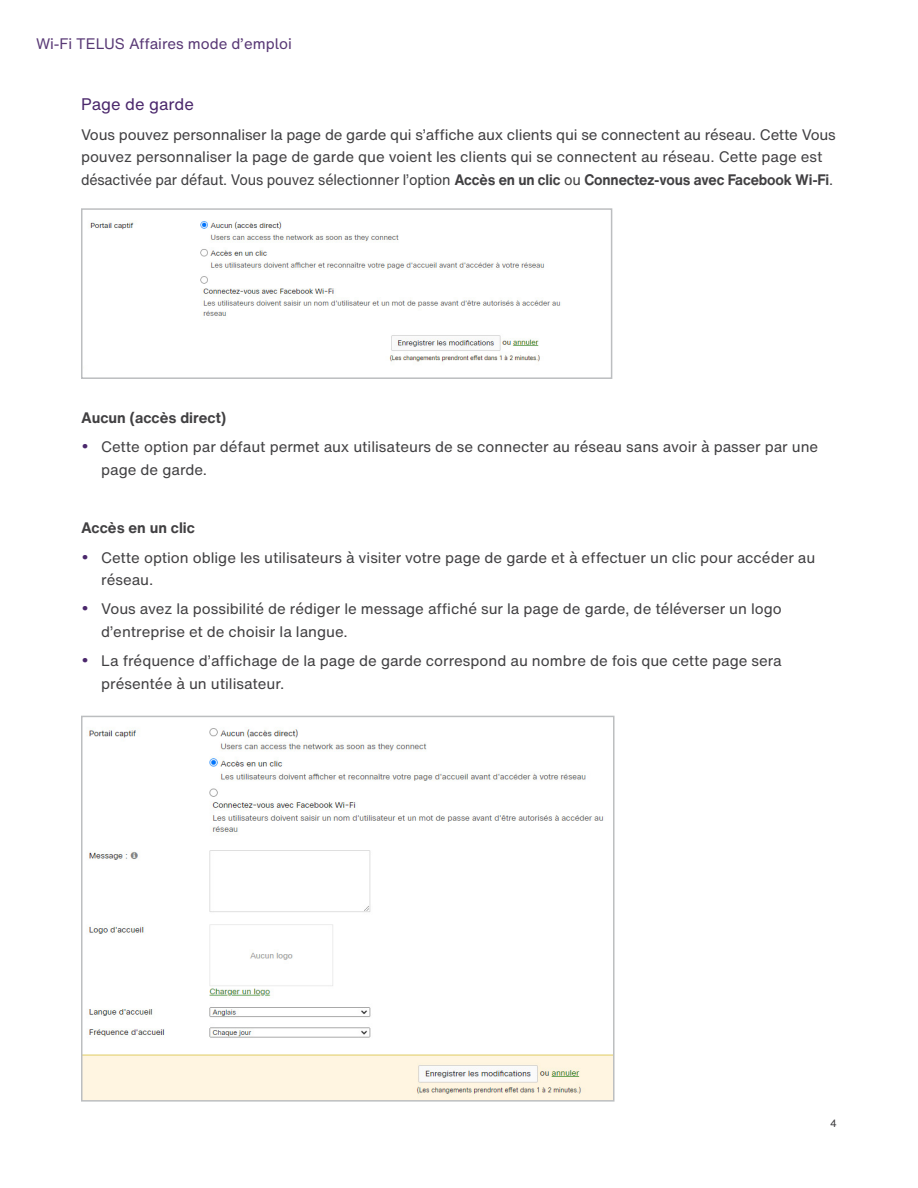
<style>
.page{position:relative;width:918px;height:1188px;background:#fff}
.page>*{position:absolute;margin:0;border:0;box-sizing:border-box;transform-origin:0 0}
.t1{font:16.5px "Helvetica Now Text";color:#4b286c}
.Body{font:15px/22.5px "Helvetica Now Text";color:#414042}
.Body-2{font:700 15px "Helvetica Now Text";color:#414042}
.t2{font:15px "Helvetica Now Text SA";color:#583875}
.t3{font:10.5px "Helvetica Now Text";color:#414042}
.s1{font-weight:700}
.s2{font-family:"Helvetica Now Text SA";font-size:21px;color:#4b286c}
</style>
<div class="page">
<img style="left:90px;top:221px;width:471px;height:141px">
<img style="left:84px;top:728px;width:528px;height:371px">
<div style="left:81px;top:208px;width:531px;height:171px;border:2px solid #bcbec0"></div>
<div style="left:81px;top:716px;width:534px;height:386px;border:2px solid #bcbec0"></div>
<p class="t2" style="left:36px;top:34px;width:257px">Wi-Fi TELUS Affaires mode d’emploi</p>
<h3 class="t1" style="left:81px;top:93px;width:115px">Page de garde</h3>
<p class="Body" style="left:81px;top:123px;width:756px">Vous pouvez personnaliser la page de garde qui s’affiche aux clients qui se connectent au réseau. Cette Vous pouvez personnaliser la page de garde que voient les clients qui se connectent au réseau. Cette page est désactivée par défaut. Vous pouvez sélectionner l’option <span class="s1">Accès en un clic</span> ou <span class="s1">Connectez-vous avec Facebook Wi-Fi</span>.</p>
<p class="Body-2" style="left:81px;top:408px;width:147px">Aucun (accès direct)</p>
<p class="Body" style="left:101px;top:436px;width:719px;text-indent:-20px"><span class="s2">•</span> Cette option par défaut permet aux utilisateurs de se connecter au réseau sans avoir à passer par une page de garde.</p>
<p class="Body-2" style="left:81px;top:518px;width:116px">Accès en un clic</p>
<p class="Body" style="left:101px;top:546px;width:716px;text-indent:-20px"><span class="s2">•</span> Cette option oblige les utilisateurs à visiter votre page de garde et à effectuer un clic pour accéder au réseau.</p>
<p class="Body" style="left:101px;top:598px;width:682px;text-indent:-20px"><span class="s2">•</span> Vous avez la possibilité de rédiger le message affiché sur la page de garde, de téléverser un logo d’entreprise et de choisir la langue.</p>
<p class="Body" style="left:101px;top:650px;width:682px;text-indent:-20px"><span class="s2">•</span> La fréquence d’affichage de la page de garde correspond au nombre de fois que cette page sera présentée à un utilisateur.</p>
<p class="t3" style="left:830px;top:1116px;width:8px">4</p>
</div>
